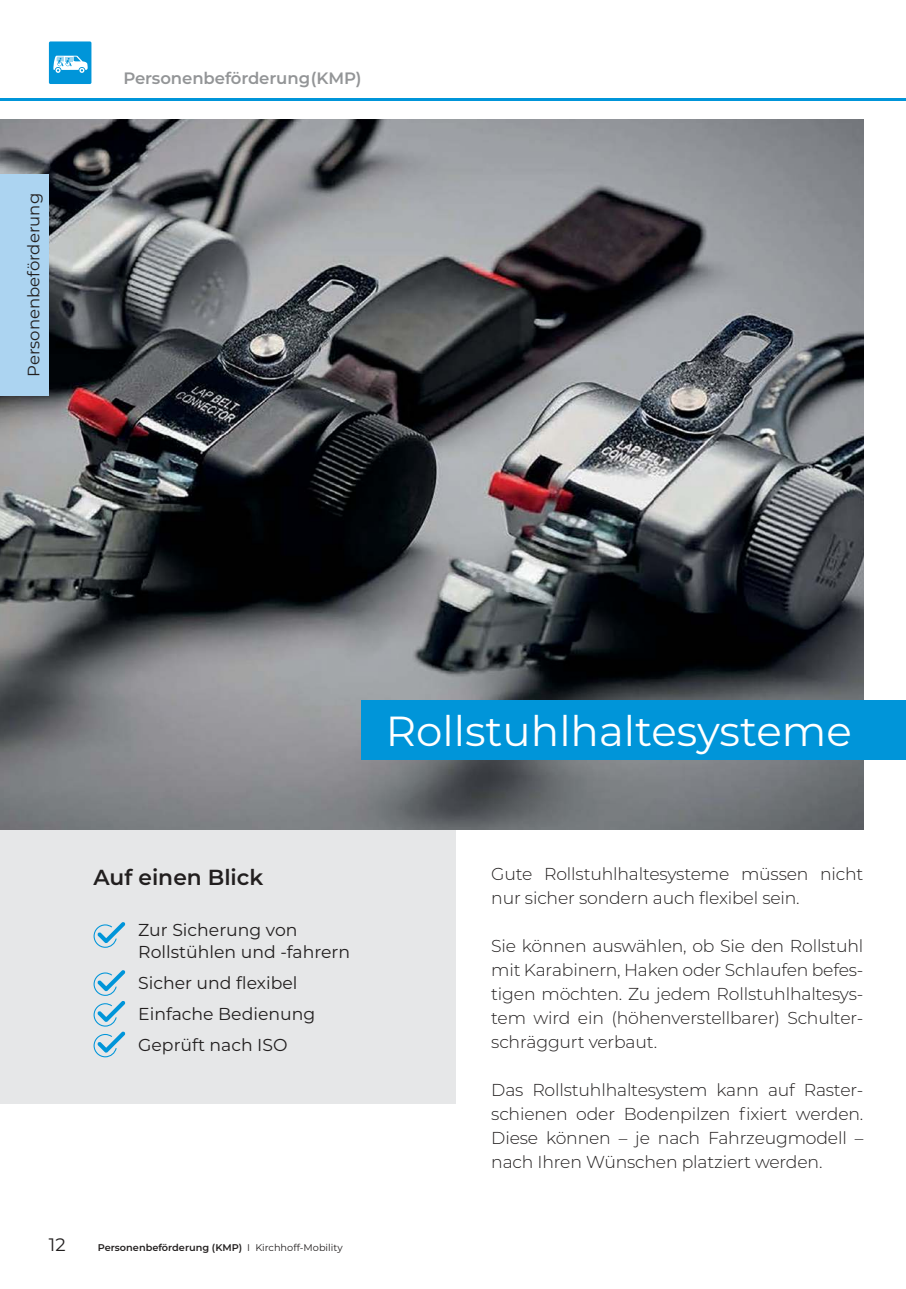
<style>
.page{position:relative;width:906px;height:1289px;background:#fff}
.page>*{position:absolute;margin:0;border:0;box-sizing:border-box;transform-origin:0 0}
.t1{font:42px "Montserrat";color:#fff}
.t2{font:600 21.75px "Montserrat";color:#221f1f}
.t3{font:18px "Montserrat";color:#221f1f}
.t4{font:300 17.25px/24px "Montserrat";letter-spacing:-.01em;color:#221f1f;text-align:justify}
.t5{font:17.25px/31px "Montserrat";color:#221f1f}
.t6{font:600 16.5px "Montserrat";letter-spacing:-.005em;color:#939597}
.t7{font:16.5px "Montserrat";color:#221f1f}
.t8{font:600 9.75px "Montserrat";color:#221f1f}
.s1{font-weight:400}
</style>
<div class="page">
<div style="left:0;top:699px;width:455px;height:404px;background:#e6e7e8"></div>
<img style="left:0;top:119px;width:863px;height:710px">
<hr style="left:0;top:98px;width:906px;height:3px;background:#0095d9">
<div style="left:49px;top:41px;width:42px;height:43px;background:#0095d9;border-radius:2px"></div>
<svg style="left:53px;top:56px;width:35px;height:17px"></svg>
<div style="left:361px;top:699px;width:545px;height:60px;background:#0095d9"></div>
<svg style="left:94px;top:922px;width:31px;height:25px"></svg>
<svg style="left:94px;top:970px;width:31px;height:87px"></svg>
<div style="left:0;top:174px;width:49px;height:221px;background:#acd4f1"></div>
<p class="t7" style="left:27px;top:377px;width:185px;rotate:-90deg">Personenbeförderung</p>
<p class="t6" style="left:123px;top:71px;width:240px">Personenbeförderung (KMP)</p>
<h1 class="t1" style="left:386px;top:714px;width:467px">Rollstuhlhaltesysteme</h1>
<p class="t2" style="left:94px;top:867px;width:171px">Auf einen Blick</p>
<p class="t5" style="left:138px;top:919px;width:213px;line-height:22.5px">Zur Sicherung von<br>Rollstühlen und -fahrern</p>
<p class="t5" style="left:138px;top:968px;width:178px">Sicher und flexibel<br>Einfache Bedienung<br>Geprüft nach ISO</p>
<p class="t3" style="left:49px;top:1237px;width:18px">12</p>
<p class="t8" style="left:98px;top:1243px;width:246px">Personenbeförderung (KMP) <span class="s1">I Kirchhoff-Mobility</span></p>
<p class="t4" style="left:491px;top:862px;width:374px">Gute Rollstuhlhaltesysteme müssen nicht nur sicher sondern auch flexibel sein.</p>
<p class="t4" style="left:491px;top:934px;width:374px">Sie können auswählen, ob Sie den Rollstuhl mit Karabinern, Haken oder Schlaufen befes&shy;tigen möchten. Zu jedem Rollstuhlhaltesys&shy;tem wird ein (höhenverstellbarer) Schulter&shy;schräggurt verbaut.</p>
<p class="t4" style="left:491px;top:1078px;width:374px">Das Rollstuhlhaltesystem kann auf Raster&shy;schienen oder Bodenpilzen fixiert werden.<br>Diese können – je nach Fahrzeugmodell – nach Ihren Wünschen platziert werden.</p>
</div>
